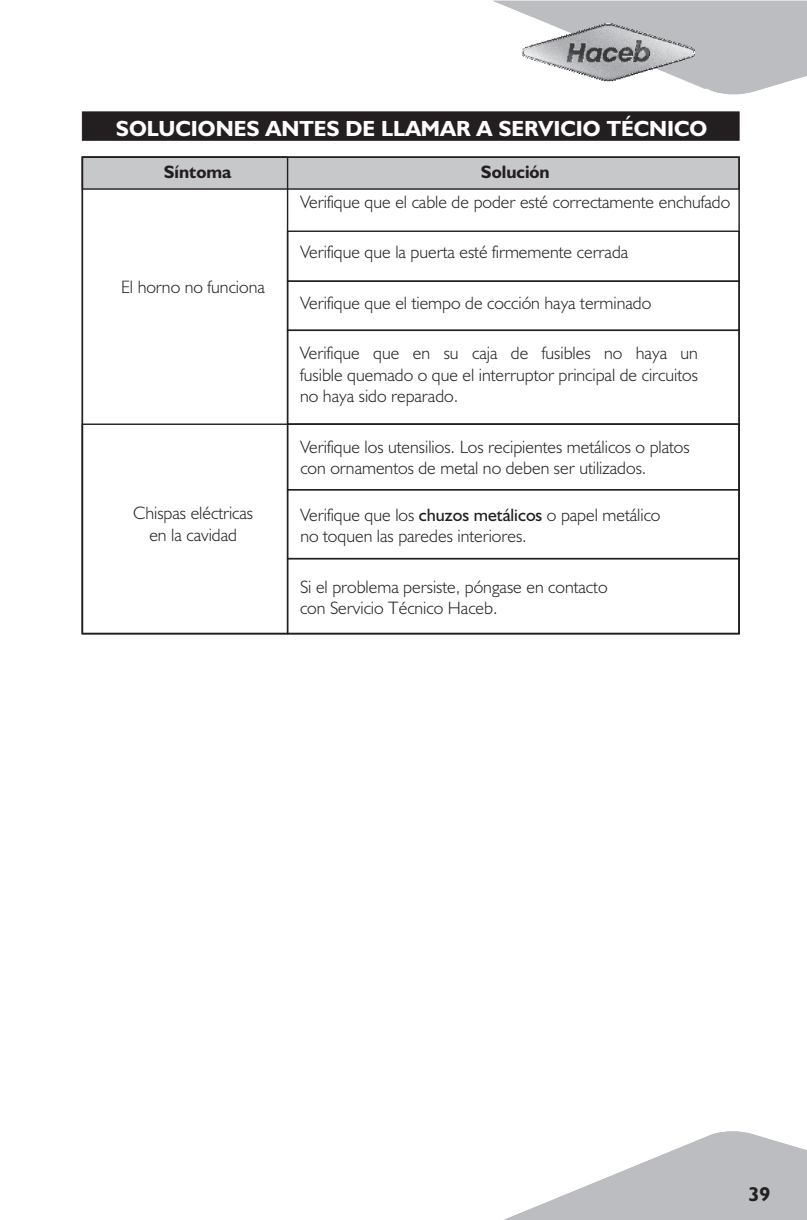
<style>
.page{position:relative;width:807px;height:1220px;background:#fff}
.page>*{position:absolute;margin:0;border:0;box-sizing:border-box;transform-origin:0 0}
.t1{font:700 22px "Humanist 521 BT";color:#fff}
.t2{font:700 20px "Humanist 521 BT";color:#231f20}
.t3{font:300 18px/21.4px "Humanist 521 BT";color:#231f20}
.t4{font:700 18px "Humanist 521 BT";color:#231f20}
.s1{font-weight:400}
</style>
<div class="page">
<svg style="left:81px;top:156px;width:659px;height:34px;background:#b6b7b9"></svg>
<div style="left:82px;top:111px;width:657px;height:30px;background:#231f20"></div>
<div style="left:287px;top:423px;width:452px;height:67px;border:1px solid #231f20"></div>
<div style="left:287px;top:329px;width:452px;height:96px;border:1px solid #231f20"></div>
<div style="left:287px;top:280px;width:452px;height:51px;border:1px solid #231f20"></div>
<div style="left:287px;top:230px;width:452px;height:52px;border:1px solid #231f20"></div>
<div style="left:287px;top:489px;width:452px;height:70px;border:1px solid #231f20"></div>
<div style="left:287px;top:558px;width:452px;height:76px;border:1px solid #231f20"></div>
<svg style="left:493px;top:1px;width:313px;height:94px"></svg>
<svg style="left:506px;top:1131px;width:300px;height:88px"></svg>
<p class="t1" style="left:116px;top:119px;width:592px">SOLUCIONES ANTES DE LLAMAR A SERVICIO TÉCNICO</p>
<p class="t4" style="left:164px;top:165px;width:69px">Síntoma</p>
<p class="t3" style="left:121px;top:278px;width:145px">El horno no funciona</p>
<p class="t3" style="left:133px;top:504px;width:121px;text-align:center">Chispas eléctricas en la cavidad</p>
<p class="t4" style="left:480px;top:165px;width:70px">Solución</p>
<p class="t3" style="left:300px;top:192px;width:431px">Verifique que el cable de poder esté correctamente enchufado</p>
<p class="t3" style="left:300px;top:243px;width:329px">Verifique que la puerta esté firmemente cerrada</p>
<p class="t3" style="left:300px;top:293px;width:352px">Verifique que el tiempo de cocción haya terminado</p>
<p class="t3" style="left:300px;top:344px;width:399px;text-align:justify">Verifique que en su caja de fusibles no haya un fusible quemado o que el interruptor principal de circuitos no haya sido reparado.</p>
<p class="t3" style="left:300px;top:437px;width:390px">Verifique los utensilios. Los recipientes metálicos o platos con ornamentos de metal no deben ser utilizados.</p>
<p class="t3" style="left:300px;top:505px;width:361px">Verifique que los <span class="s1">chuzos metálicos</span> o papel metálico no toquen las paredes interiores.</p>
<p class="t3" style="left:300px;top:577px;width:309px">Si el problema persiste, póngase en contacto con Servicio Técnico Haceb.</p>
<p class="t2" style="left:748px;top:1186px;width:23px">39</p>
</div>
